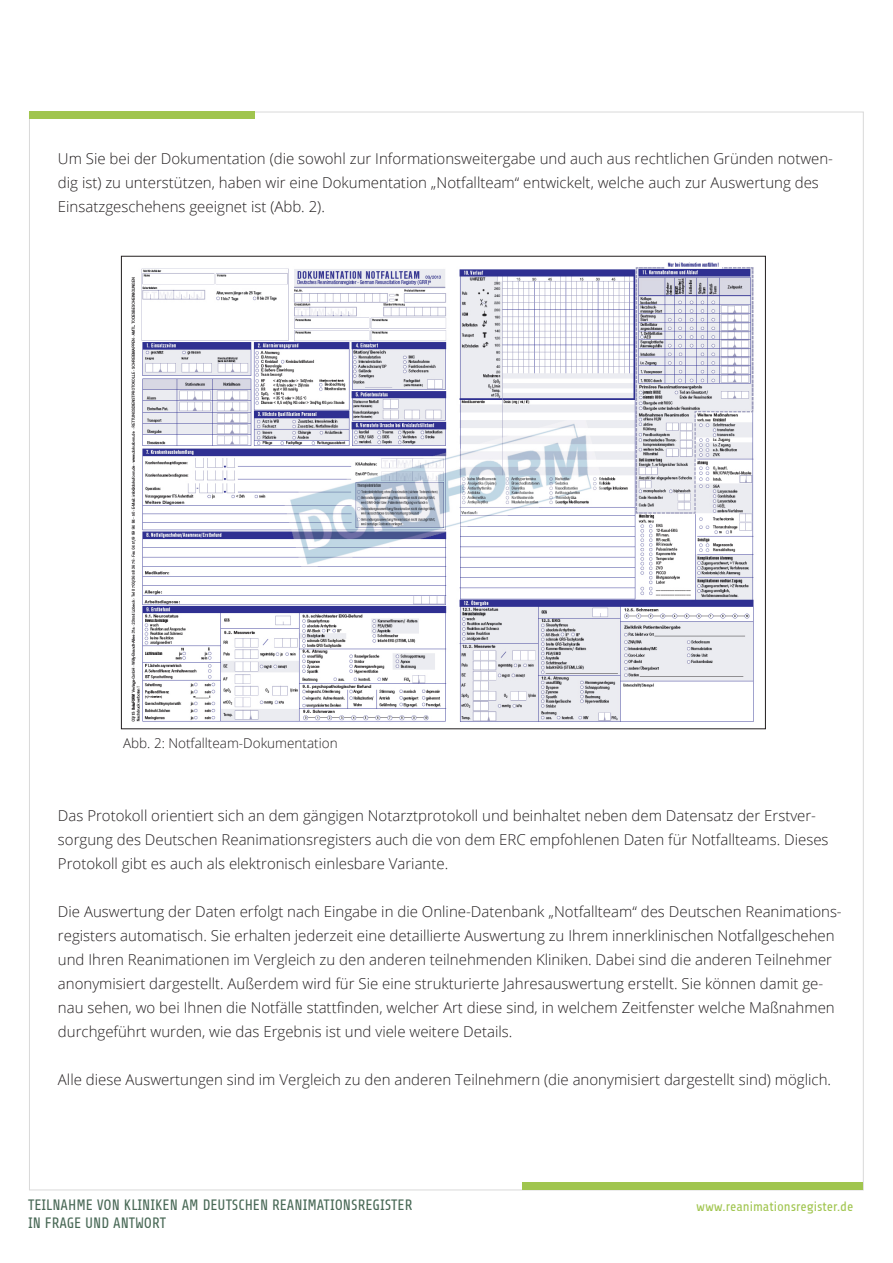
<style>
.page{position:relative;width:893px;height:1263px;background:#fff}
.page>*{position:absolute;margin:0;border:0;box-sizing:border-box;transform-origin:0 0}
.t1{font:300 15px/24px "Open Sans";color:#231f20}
.t2{font:15px "Share";color:#486855}
.t3{font:300 13.5px "Open Sans";color:#231f20}
.t4{font:13.5px "Share";color:#a0c54e}
</style>
<div class="page">
<div style="left:29px;top:112px;width:225px;height:7px;background:#a0c54e"></div>
<div style="left:523px;top:1182px;width:340px;height:7px;background:#a0c54e"></div>
<img style="left:131px;top:262px;width:623px;height:460px">
<p class="t1" style="left:58px;top:146px;width:777px">Um Sie bei der Dokumentation (die sowohl zur Informationsweitergabe und auch aus rechtlichen Gründen notwen&shy;dig ist) zu unterstützen, haben wir eine Dokumentation „Notfallteam“ entwickelt, welche auch zur Auswertung des<br>Einsatzgeschehens geeignet ist (Abb. 2).</p>
<p class="t3" style="left:123px;top:733px;width:216px">Abb. 2: Notfallteam-Dokumentation</p>
<p class="t1" style="left:58px;top:803px;width:772px">Das Protokoll orientiert sich an dem gängigen Notarztprotokoll und beinhaltet neben dem Datensatz der Erstver&shy;sorgung des Deutschen Reanimationsregisters auch die von dem ERC empfohlenen Daten für Notfallteams. Dieses<br>Protokoll gibt es auch als elektronisch einlesbare Variante.</p>
<p class="t1" style="left:58px;top:899px;width:785px">Die Auswertung der Daten erfolgt nach Eingabe in die Online-Datenbank „Notfallteam“ des Deutschen Reanimations&shy;registers automatisch. Sie erhalten jederzeit eine detaillierte Auswertung zu Ihrem innerklinischen Notfallgeschehen und Ihren Reanimationen im Vergleich zu den anderen teilnehmenden Kliniken. Dabei sind die anderen Teilnehmer anonymisiert dargestellt. Außerdem wird für Sie eine strukturierte Jahresauswertung erstellt. Sie können damit ge&shy;nau sehen, wo bei Ihnen die Notfälle stattfinden, welcher Art diese sind, in welchem Zeitfenster welche Maßnahmen durchgeführt wurden, wie das Ergebnis ist und viele weitere Details.</p>
<p class="t1" style="left:58px;top:1067px;width:775px">Alle diese Auswertungen sind im Vergleich zu den anderen Teilnehmern (die anonymisiert dargestellt sind) möglich.</p>
<p class="t2" style="left:28px;top:1197px;width:386px">TEILNAHME VON KLINIKEN AM DEUTSCHEN REANIMATIONSREGISTER</p>
<p class="t4" style="left:696px;top:1199px;width:159px">www.reanimationsregister.de</p>
<p class="t2" style="left:28px;top:1215px;width:140px">IN FRAGE UND ANTWORT</p>
</div>
